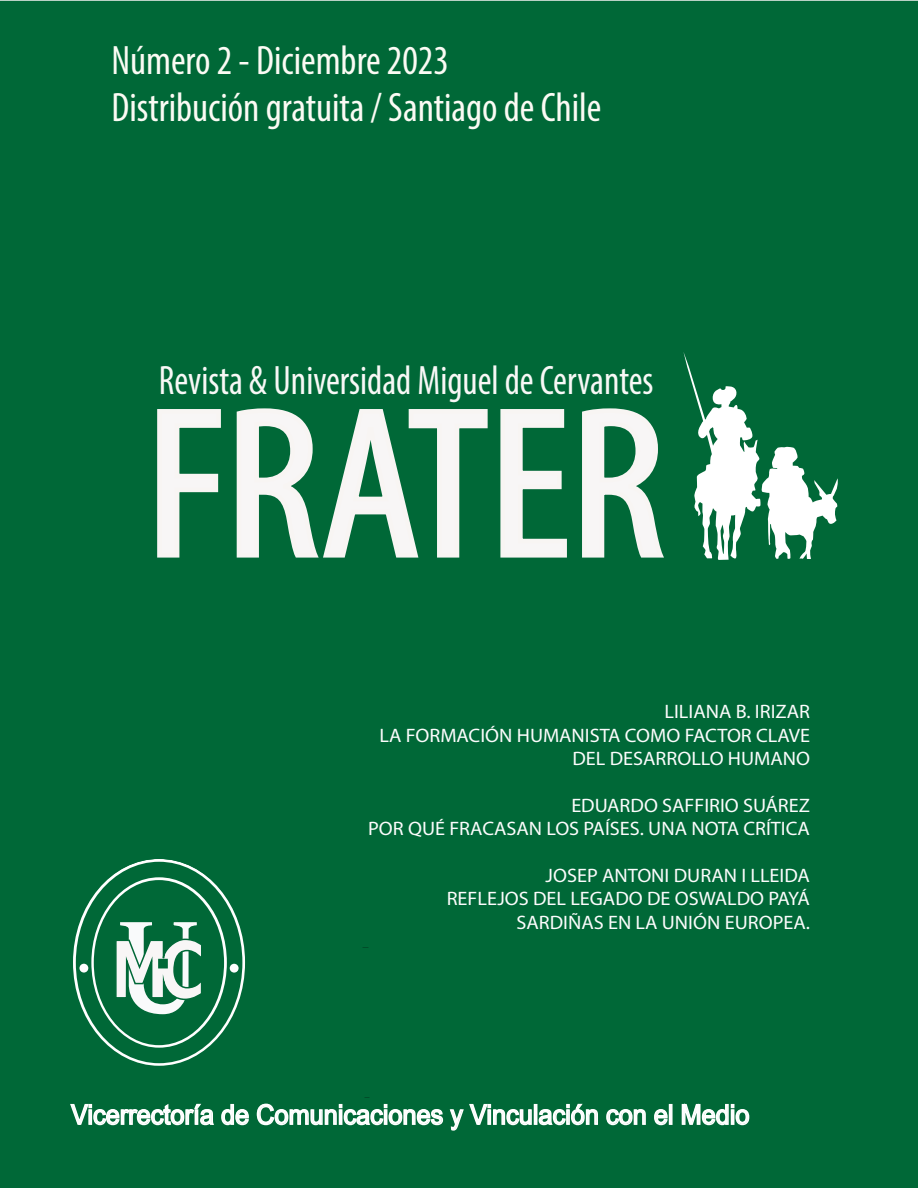
<style>
.page{position:relative;width:918px;height:1188px;background:#006837}
.page>*{position:absolute;margin:0;border:0;box-sizing:border-box;transform-origin:0 0}
.t1{font:condensed 213.75px "Myriad Pro";color:#f8f6f6;scale:1.08 1}
.t2{font:condensed 41.25px/46.5px "Myriad Pro";color:#fbfbf4}
.t3{font:condensed 41.25px "Myriad Pro";color:#f8f8f6;scale:.92 1}
.t4{font:27.15px "Arial";color:#fff;scale:.93 1}
.t5{font:19.5px/23.4px "Myriad Pro";color:#fcfcfc;text-align:right;scale:1.04 1}
</style>
<div class="page">
<svg style="left:69px;top:1102px;width:181px;height:26px"></svg>
<svg style="left:256px;top:1103px;width:343px;height:28px;background:#4a9371"></svg>
<svg style="left:605px;top:1108px;width:42px;height:18px"></svg>
<svg style="left:653px;top:1108px;width:16px;height:18px"></svg>
<div style="left:669px;top:1104px;width:4px;height:21px;border:2px solid #fff"></div>
<svg style="left:681px;top:1098px;width:69px;height:29px"></svg>
<svg style="left:155px;top:407px;width:68px;height:153px;background:#368760"></svg>
<svg style="left:234px;top:406px;width:256px;height:154px"></svg>
<svg style="left:498px;top:407px;width:71px;height:153px"></svg>
<svg style="left:580px;top:406px;width:88px;height:154px"></svg>
<svg style="left:683px;top:352px;width:156px;height:208px"></svg>
<svg style="left:71px;top:857px;width:176px;height:211px"></svg>
<h2 class="t2" style="left:111px;top:37px;width:492px">Número 2 - Diciembre 2023<br>Distribución gratuita / Santiago de Chile</h2>
<h2 class="t3" style="left:159px;top:356px;width:539px">Revista &amp; Universidad Miguel de Cervantes</h2>
<h1 class="t1" style="left:146px;top:355px;width:482px">FRATER</h1>
<p class="t5" style="left:380px;top:700px;width:415px">LILIANA B. IRIZAR<br>LA FORMACIÓN HUMANISTA COMO FACTOR CLAVE<br>DEL DESARROLLO HUMANO</p>
<p class="t5" style="left:368px;top:793px;width:426px">EDUARDO SAFFIRIO SUÁREZ<br>POR QUÉ FRACASAN LOS PAÍSES. UNA NOTA CRÍTICA</p>
<p class="t5" style="left:447px;top:863px;width:351px">JOSEP ANTONI DURAN I LLEIDA<br>REFLEJOS DEL LEGADO DE OSWALDO PAYÁ<br>SARDIÑAS EN LA UNIÓN EUROPEA.</p>
<h3 class="t4" style="left:71px;top:1096px;width:731px">Vicerrectoría de Comunicaciones y Vinculación con el Medio</h3>
</div>
